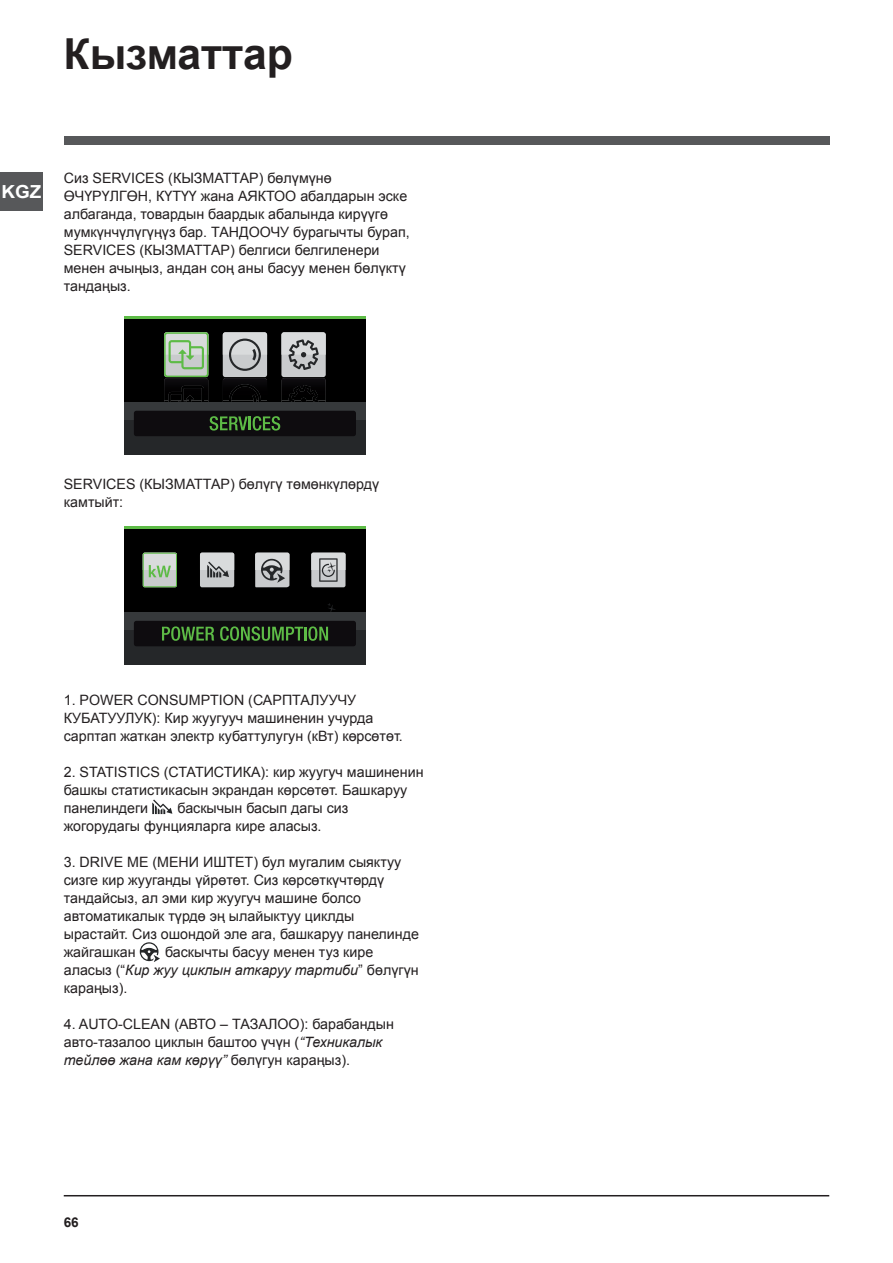
<style>
.page{position:relative;width:893px;height:1263px;background:#fff}
.page>*{position:absolute;margin:0;border:0;box-sizing:border-box;transform-origin:0 0}
.Titolo30{font:700 42.75px "Arial";color:#231f20}
.t1{font:700 18px "Arial";color:#fff;scale:1.05 1}
.t2{font:14.25px/18px "Arial";color:#231f20}
.t3{font:700 13.5px "Arial";color:#231f20}
.s1{font-style:italic}
</style>
<div class="page">
<hr style="left:64px;top:1195px;width:765px;height:1px;background:#231f20">
<div style="left:0;top:172px;width:43px;height:38px;background:#57585a"></div>
<div style="left:64px;top:136px;width:765px;height:9px;background:#57585a"></div>
<svg style="left:152px;top:799px;width:20px;height:15px"></svg>
<svg style="left:140px;top:942px;width:20px;height:20px"></svg>
<div style="left:124px;top:316px;width:242px;height:139px;background:#000"></div>
<hr style="left:124px;top:316px;width:242px;height:3px;background:#5dbb46">
<div style="left:281px;top:332px;width:45px;height:45px;background:#c9cbcd;border-radius:3px"></div>
<svg style="left:281px;top:332px;width:45px;height:38px"></svg>
<div style="left:223px;top:332px;width:44px;height:45px;background:#c9cbcd;border-radius:3px"></div>
<svg style="left:223px;top:332px;width:44px;height:39px"></svg>
<img style="left:137px;top:380px;width:216px;height:23px">
<img style="left:281px;top:378px;width:45px;height:6px">
<img style="left:223px;top:378px;width:44px;height:6px">
<img style="left:164px;top:378px;width:44px;height:6px">
<div style="left:124px;top:403px;width:242px;height:52px;background:#252729"></div>
<div style="left:124px;top:403px;width:242px;height:17px;background:#36393b"></div>
<div style="left:134px;top:411px;width:222px;height:25px;background:#0e0c0f;border-radius:3px"></div>
<svg style="left:164px;top:384px;width:162px;height:46px"></svg>
<svg style="left:164px;top:332px;width:44px;height:45px;background:#afcbab"></svg>
<div style="left:124px;top:526px;width:242px;height:139px;background:#000"></div>
<svg style="left:255px;top:553px;width:34px;height:34px"></svg>
<svg style="left:143px;top:553px;width:34px;height:34px"></svg>
<hr style="left:124px;top:526px;width:242px;height:3px;background:#5dbb46">
<div style="left:311px;top:553px;width:34px;height:34px;background:#c9cbcd;border-radius:2px"></div>
<svg style="left:311px;top:553px;width:34px;height:29px"></svg>
<svg style="left:328px;top:603px;width:8px;height:10px"></svg>
<div style="left:200px;top:553px;width:34px;height:34px;background:#c9cbcd;border-radius:2px"></div>
<svg style="left:200px;top:553px;width:34px;height:24px"></svg>
<div style="left:124px;top:613px;width:242px;height:52px;background:#252729"></div>
<div style="left:124px;top:613px;width:242px;height:17px;background:#36393b"></div>
<div style="left:134px;top:621px;width:222px;height:25px;background:#0e0c0f;border-radius:3px"></div>
<svg style="left:162px;top:626px;width:52px;height:15px"></svg>
<svg style="left:220px;top:626px;width:108px;height:15px"></svg>
<p class="Titolo30" style="left:64px;top:26px;width:231px">Кызматтар</p>
<p class="t1" style="left:2px;top:180px;width:39px">KGZ</p>
<p class="t2" style="left:64px;top:169px;width:348px">Сиз SERVICES (КЫЗМАТТАР) бөлүмүнө ӨЧҮРҮЛГӨН, КҮТҮҮ жана АЯКТОО абалдарын эске албаганда, товардын баардык абалында кирүүгө мумкүнчүлүгүңүз бар. ТАНДООЧУ бурагычты бурап, SERVICES (КЫЗМАТТАР) белгиси белгиленери менен ачыңыз, андан соң аны басуу менен бөлүктү тандаңыз.</p>
<p class="t2" style="left:64px;top:475px;width:317px">SERVICES (КЫЗМАТТАР) бөлүгү төмөнкүлөрдү камтыйт:</p>
<p class="t2" style="left:64px;top:691px;width:341px">1. POWER CONSUMPTION (САРПТАЛУУЧУ<br>КУБАТУУЛУК): Кир жуугууч машиненин учурда сарптап жаткан электр кубаттулугун (кВт) көрсөтөт.</p>
<p class="t2" style="left:64px;top:763px;width:361px">2. STATISTICS (СТАТИСТИКА): кир жуугуч машиненин башкы статистикасын экрандан көрсөтөт. Башкаруу панелиндеги</p>
<p class="t2" style="left:64px;top:799px;width:286px;text-indent:114px">баскычын басып дагы сиз жогорудагы фунцияларга кире аласыз.</p>
<p class="t2" style="left:64px;top:853px;width:357px">3. DRIVE ME (МЕНИ ИШТЕТ) бул мугалим сыяктуу сизге кир жууганды үйрөтөт. Сиз көрсөткүчтөрдү тандайсыз, ал эми кир жуугуч машине болсо автоматикалык түрдө эң ылайыктуу циклды ырастайт. Сиз ошондой эле ага, башкаруу панелинде жайгашкан</p>
<p class="t2" style="left:64px;top:943px;width:356px;text-indent:101px">баскычты басуу менен туз кире аласыз (“<span class="s1">Кир жуу циклын аткаруу тартиби</span>” бөлүгүн караңыз).</p>
<p class="t2" style="left:64px;top:1015px;width:332px">4. AUTO-CLEAN (АВТО – ТАЗАЛОО): барабандын авто-тазалоо циклын баштоо үчүн (<span class="s1">“Техникалык тейлөө жана кам көрүү”</span> бөлүгун караңыз).</p>
<p class="t3" style="left:64px;top:1214px;width:17px">66</p>
</div>
